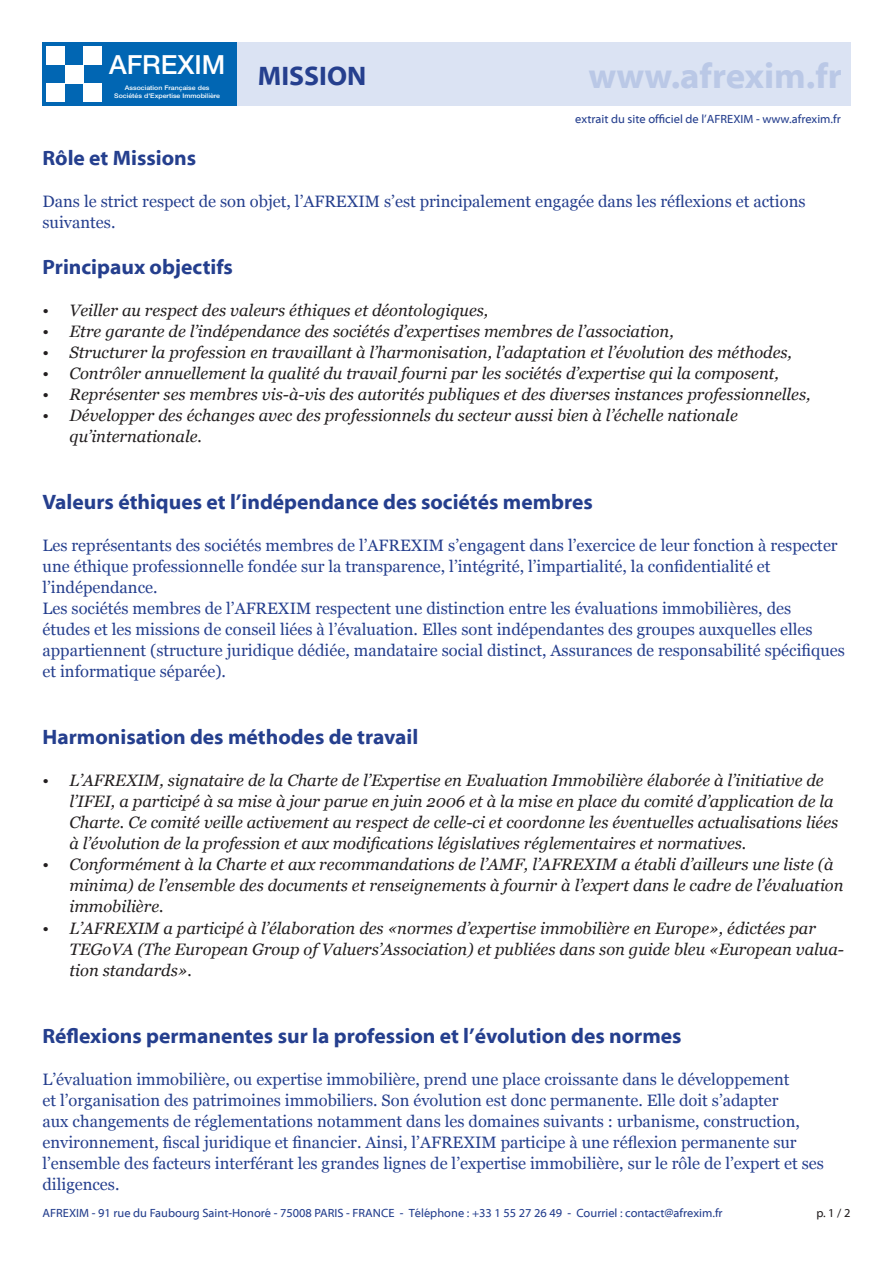
<style>
.page{position:relative;width:893px;height:1263px;background:#fff}
.page>*{position:absolute;margin:0;border:0;box-sizing:border-box;transform-origin:0 0}
.t1{font:700 36px "Myriad Web Pro";color:#bac8e6}
.afx_-_corps{font:700 27px "Myriad Web Pro";color:#253f8e}
.t2{font:500 26.4px "Helvetica Neue LT Std";color:#fff}
.afx_-_titre{font:700 21px "Myriad Web Pro";color:#253f8e}
.afx_-_bullets{font:italic 16.5px/21px "Georgia";color:#231f20}
.afx_-_corps-2{font:16.5px/21px "Georgia";color:#253f8e}
.t3{font:12px "Myriad Web Pro";color:#253f8e}
.t4{font:12px "Myriad Web Pro";color:#231f20}
.t5{font:500 6.3px/7.6px "Helvetica Neue LT Std";color:#fff;text-align:center;scale:1.1 1}
</style>
<div class="page">
<div style="left:43px;top:43px;width:194px;height:63px;background:#0166b3"></div>
<div style="left:47px;top:47px;width:18px;height:18px;background:#fff"></div>
<div style="left:65px;top:65px;width:19px;height:19px;background:#fff"></div>
<div style="left:84px;top:84px;width:18px;height:18px;background:#fff"></div>
<div style="left:84px;top:47px;width:18px;height:18px;background:#fff"></div>
<div style="left:47px;top:84px;width:18px;height:18px;background:#fff"></div>
<div style="left:237px;top:43px;width:613px;height:63px;background:#dbe3f3"></div>
<h3 class="t2" style="left:109px;top:49px;width:118px">AFREXIM</h3>
<p class="t1" style="left:589px;top:56px;width:255px">www.afrexim.fr</p>
<p class="afx_-_corps" style="left:258px;top:61px;width:110px">MISSION</p>
<p class="t5" style="left:114px;top:84px;width:98px">Association Française des<br>Sociétés d'Expertise Immobilière</p>
<p class="t3" style="left:575px;top:112px;width:267px">extrait du site officiel de l’AFREXIM - www.afrexim.fr</p>
<p class="afx_-_titre" style="left:43px;top:146px;width:155px">Rôle et Missions</p>
<p class="afx_-_corps-2" style="left:43px;top:191px;width:764px">Dans le strict respect de son objet, l’AFREXIM s’est principalement engagée dans les réflexions et actions suivantes.</p>
<p class="afx_-_titre" style="left:43px;top:255px;width:192px">Principaux objectifs</p>
<p class="afx_-_bullets" style="left:43px;top:300px;width:447px">• Veiller au respect des valeurs éthiques et déontologiques,</p>
<p class="afx_-_bullets" style="left:43px;top:321px;width:633px">• Etre garante de l’indépendance des sociétés d’expertises membres de l’association,</p>
<p class="afx_-_bullets" style="left:43px;top:342px;width:751px">• Structurer la profession en travaillant à l’harmonisation, l’adaptation et l’évolution des méthodes,</p>
<p class="afx_-_bullets" style="left:43px;top:363px;width:738px">• Contrôler annuellement la qualité du travail fourni par les sociétés d’expertise qui la composent,</p>
<p class="afx_-_bullets" style="left:43px;top:384px;width:770px">• Représenter ses membres vis-à-vis des autorités publiques et des diverses instances professionnelles,</p>
<p class="afx_-_bullets" style="left:70px;top:405px;width:670px;text-indent:-27px">• Développer des échanges avec des professionnels du secteur aussi bien à l’échelle nationale qu’internationale.</p>
<p class="afx_-_titre" style="left:43px;top:491px;width:552px">Valeurs éthiques et l’indépendance des sociétés membres</p>
<p class="afx_-_corps-2" style="left:43px;top:535px;width:797px">Les représentants des sociétés membres de l’AFREXIM s’engagent dans l’exercice de leur fonction à respecter une éthique professionnelle fondée sur la transparence, l’intégrité, l’impartialité, la confidentialité et l’indépendance.</p>
<p class="afx_-_corps-2" style="left:43px;top:598px;width:804px">Les sociétés membres de l’AFREXIM respectent une distinction entre les évaluations immobilières, des<br>études et les missions de conseil liées à l’évaluation. Elles sont indépendantes des groupes auxquelles elles appartiennent (structure juridique dédiée, mandataire social distinct, Assurances de responsabilité spécifiques et informatique séparée).</p>
<p class="afx_-_titre" style="left:43px;top:726px;width:377px">Harmonisation des méthodes de travail</p>
<p class="afx_-_bullets" style="left:70px;top:770px;width:770px;text-indent:-27px">• L’AFREXIM, signataire de la Charte de l’Expertise en Evaluation Immobilière élaborée à l’initiative de l’IFEI, a participé à sa mise à jour parue en juin 2006 et à la mise en place du comité d’application de la Charte. Ce comité veille activement au respect de celle-ci et coordonne les éventuelles actualisations liées à l’évolution de la profession et aux modifications législatives réglementaires et normatives.</p>
<p class="afx_-_bullets" style="left:70px;top:854px;width:775px;text-indent:-27px">• Conformément à la Charte et aux recommandations de l’AMF, l’AFREXIM a établi d’ailleurs une liste (à minima) de l’ensemble des documents et renseignements à fournir à l’expert dans le cadre de l’évaluation immobilière.</p>
<p class="afx_-_bullets" style="left:70px;top:917px;width:776px;text-indent:-27px">• L’AFREXIM a participé à l’élaboration des «normes d’expertise immobilière en Europe», édictées par<br>TEGoVA (The European Group of Valuers’Association) et publiées dans son guide bleu «European valua&shy;tion standards».</p>
<p class="afx_-_titre" style="left:43px;top:1024px;width:641px">Réflexions permanentes sur la profession et l’évolution des normes</p>
<p class="afx_-_corps-2" style="left:43px;top:1069px;width:783px">L’évaluation immobilière, ou expertise immobilière, prend une place croissante dans le développement<br>et l’organisation des patrimoines immobiliers. Son évolution est donc permanente. Elle doit s’adapter<br>aux changements de réglementations notamment dans les domaines suivants : urbanisme, construction, environnement, fiscal juridique et financier. Ainsi, l’AFREXIM participe à une réflexion permanente sur l’ensemble des facteurs interférant les grandes lignes de l’expertise immobilière, sur le rôle de l’expert et ses diligences.</p>
<p class="t3" style="left:43px;top:1206px;width:682px">AFREXIM - 91 rue du Faubourg Saint-Honoré - 75008 PARIS - FRANCE - Téléphone : +33 1 55 27 26 49 - Courriel : contact@afrexim.fr</p>
<p class="t4" style="left:816px;top:1206px;width:36px">p. 1 / 2</p>
</div>
